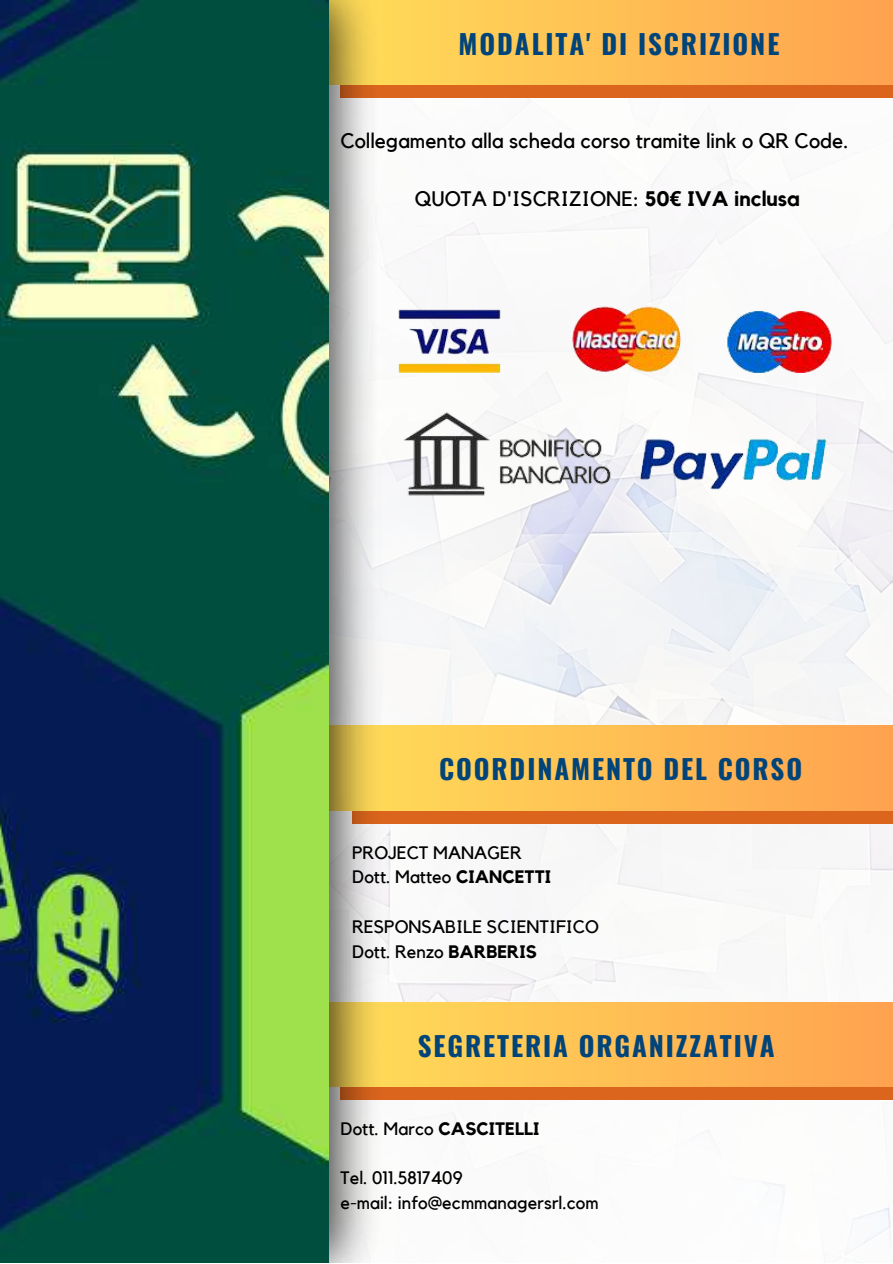
<style>
.page{position:relative;width:893px;height:1264px;background:#fff}
.page>*{position:absolute;margin:0;border:0;box-sizing:border-box;transform-origin:0 0}
.t1{font:700 27px "Oswald";letter-spacing:.07em;color:#01447a}
.t2{font:21px "Kollektif";color:#000}
.t3{font:18px/24.8px "Kollektif";color:#000}
.s1{font-weight:700}
.s2{font-family:"Noto Sans";font-weight:700}
</style>
<div class="page">
<img style="left:385px;top:100px;width:507px;height:1144px">
<div style="left:340px;top:18px;width:552px;height:80px;background:#db651d"></div>
<svg style="left:385px;top:0;width:507px;height:84px;background:#ffbd53"></svg>
<div style="left:352px;top:744px;width:540px;height:80px;background:#db651d"></div>
<svg style="left:385px;top:725px;width:507px;height:85px;background:#ffbd53"></svg>
<div style="left:340px;top:1020px;width:552px;height:80px;background:#db651d"></div>
<svg style="left:385px;top:1002px;width:507px;height:84px;background:#febd53"></svg>
<img style="left:328px;top:0;width:57px;height:1262px">
<img style="left:365px;top:257px;width:484px;height:251px">
<img style="left:0;top:0;width:328px;height:1262px">
<h1 class="t1" style="left:458px;top:22px;width:322px">MODALITA' DI ISCRIZIONE</h1>
<p class="t2" style="left:340px;top:131px;width:509px">Collegamento alla scheda corso tramite link o QR Code.</p>
<p class="t2" style="left:414px;top:189px;width:386px">QUOTA D'ISCRIZIONE: <span class="s1">50</span><span class="s2">€</span> <span class="s1">IVA inclusa</span></p>
<h1 class="t1" style="left:439px;top:748px;width:364px">COORDINAMENTO DEL CORSO</h1>
<p class="t3" style="left:352px;top:840px;width:200px">PROJECT MANAGER<br>Dott. Matteo <span class="s1">CIANCETTI</span></p>
<p class="t3" style="left:352px;top:915px;width:248px">RESPONSABILE SCIENTIFICO<br>Dott. Renzo <span class="s1">BARBERIS</span></p>
<h1 class="t1" style="left:418px;top:1024px;width:358px">SEGRETERIA ORGANIZZATIVA</h1>
<p class="t3" style="left:340px;top:1116px;width:200px">Dott. Marco <span class="s1">CASCITELLI</span></p>
<p class="t3" style="left:340px;top:1166px;width:259px">Tel. 011.5817409<br>e-mail: info@ecmmanagersrl.com</p>
</div>
